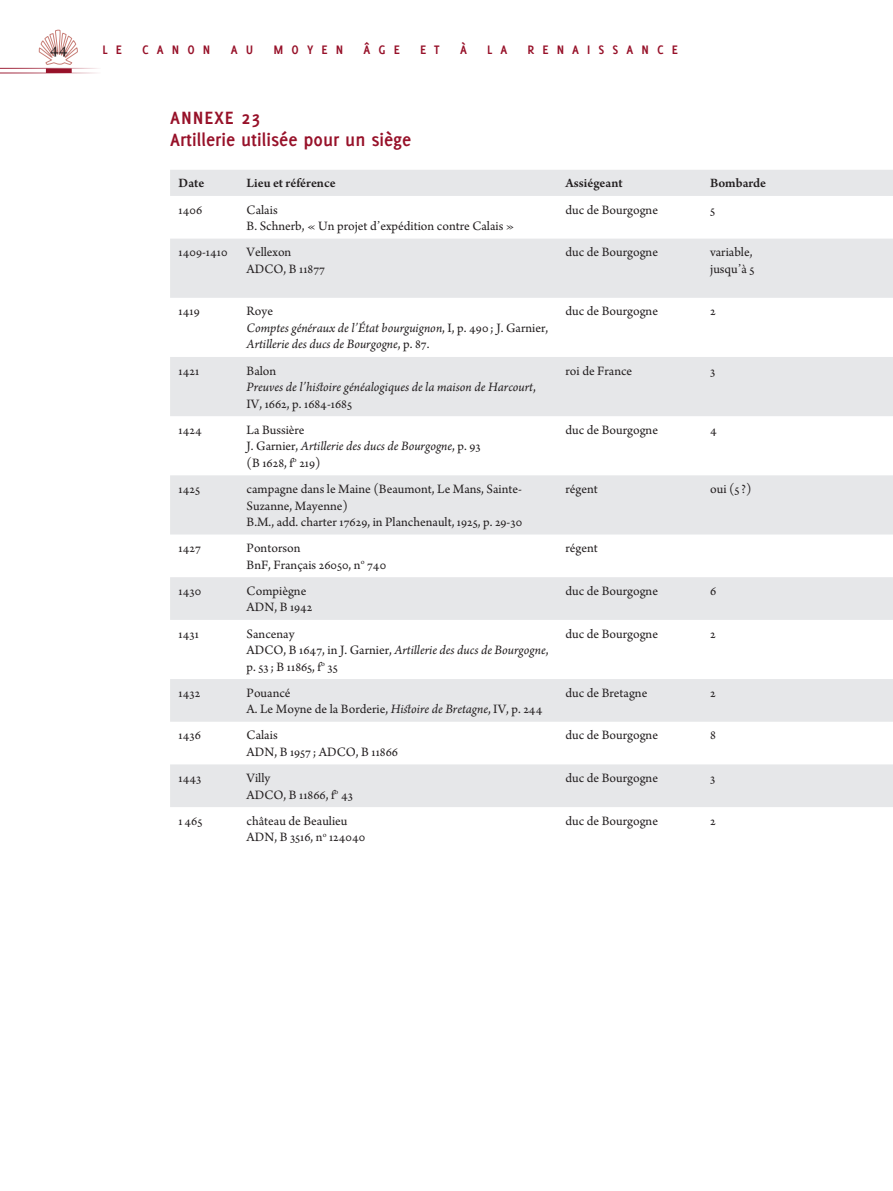
<style>
.page{position:relative;width:893px;height:1191px;background:#fff}
.page>*{position:absolute;margin:0;border:0;box-sizing:border-box;transform-origin:0 0}
.Titre_2Annexes_sous{font:700 19.5px "Delicious";color:#971129}
.Titre_1Annexes{font:700 19.5px "Delicious";letter-spacing:.05em;color:#971129}
.t1{font:18px "Arno Pro";color:#231f20}
.Tab_textes{font:13.5px/16.5px "Arno Pro";color:#231f20}
.Tab_textes-2{font:italic 13.5px/16.5px "Arno Pro";color:#231f20}
.Tab_textes_entete{font:600 13.5px "Arno Pro";color:#231f20}
.t2{font:700 13.5px "Delicious";letter-spacing:.6em;color:#971129}
.s1{font-style:normal}
.s2{font-style:italic}
</style>
<div class="page">
<svg style="left:39px;top:30px;width:39px;height:35px"></svg>
<svg style="left:170px;top:170px;width:723px;height:637px;fill:#e6e7e9"></svg>
<div style="left:46px;top:68px;width:26px;height:5px;background:#971129"></div>
<hr style="left:0;top:73px;width:101px;height:1px;background:#971129">
<hr style="left:0;top:68px;width:101px;height:1px;background:#971129">
<h2 class="t1" style="left:50px;top:39px;width:20px">44</h2>
<p class="t2" style="left:102px;top:42px;width:21px">L E</p>
<p class="t2" style="left:142px;top:42px;width:70px">CANON</p>
<p class="t2" style="left:231px;top:42px;width:24px">A U</p>
<p class="t2" style="left:273px;top:42px;width:71px">MOYEN</p>
<p class="t2" style="left:364px;top:42px;width:38px">ÂGE</p>
<p class="t2" style="left:420px;top:42px;width:21px">E T</p>
<p class="t2" style="left:460px;top:42px;width:8px">À</p>
<p class="t2" style="left:487px;top:42px;width:22px">L A</p>
<p class="t2" style="left:528px;top:42px;width:152px">RENAISSANCE</p>
<p class="Titre_1Annexes" style="left:170px;top:106px;width:92px">ANNEXE 23</p>
<p class="Titre_2Annexes_sous" style="left:170px;top:128px;width:243px">Artillerie utilisée pour un siège</p>
<p class="Tab_textes_entete" style="left:179px;top:176px;width:27px">Date</p>
<p class="Tab_textes_entete" style="left:247px;top:176px;width:91px">Lieu et référence</p>
<p class="Tab_textes_entete" style="left:566px;top:176px;width:59px">Assiégeant</p>
<p class="Tab_textes_entete" style="left:710px;top:176px;width:58px">Bombarde</p>
<p class="Tab_textes" style="left:179px;top:202px;width:25px">1406</p>
<p class="Tab_textes" style="left:247px;top:202px;width:33px">Calais</p>
<p class="Tab_textes" style="left:247px;top:218px;width:269px">B. Schnerb, « Un projet d’expédition contre Calais »</p>
<p class="Tab_textes" style="left:566px;top:202px;width:94px">duc de Bourgogne</p>
<p class="Tab_textes" style="left:710px;top:202px;width:6px">5</p>
<p class="Tab_textes" style="left:179px;top:245px;width:50px">1409-1410</p>
<p class="Tab_textes" style="left:247px;top:245px;width:46px">Vellexon</p>
<p class="Tab_textes" style="left:247px;top:261px;width:80px">ADCO, B 11877</p>
<p class="Tab_textes" style="left:566px;top:245px;width:94px">duc de Bourgogne</p>
<p class="Tab_textes" style="left:710px;top:245px;width:46px">variable, jusqu’à 5</p>
<p class="Tab_textes" style="left:179px;top:304px;width:23px">1419</p>
<p class="Tab_textes" style="left:247px;top:304px;width:28px">Roye</p>
<p class="Tab_textes-2" style="left:247px;top:320px;width:303px">Comptes généraux de l’État bourguignon<span class="s1">, I, p. 490 ; J. Garnier,<br></span>Artillerie des ducs de Bourgogne<span class="s1">, p. 87.</span></p>
<p class="Tab_textes" style="left:566px;top:304px;width:94px">duc de Bourgogne</p>
<p class="Tab_textes" style="left:710px;top:304px;width:7px">2</p>
<p class="Tab_textes" style="left:179px;top:363px;width:22px">1421</p>
<p class="Tab_textes" style="left:247px;top:363px;width:31px">Balon</p>
<p class="Tab_textes-2" style="left:247px;top:379px;width:291px">Preuves de l’histoire généalogiques de la maison de Harcourt<span class="s1">,<br>IV, 1662, p. 1684-1685</span></p>
<p class="Tab_textes" style="left:566px;top:363px;width:68px">roi de France</p>
<p class="Tab_textes" style="left:710px;top:363px;width:7px">3</p>
<p class="Tab_textes" style="left:179px;top:422px;width:25px">1424</p>
<p class="Tab_textes" style="left:247px;top:422px;width:60px">La Bussière</p>
<p class="Tab_textes-2" style="left:247px;top:439px;width:236px"><span class="s1">J. Garnier,</span> Artillerie des ducs de Bourgogne<span class="s1">, p. 93 (B 1628, f</span><sup>o</sup> <span class="s1">219)</span></p>
<p class="Tab_textes" style="left:566px;top:422px;width:94px">duc de Bourgogne</p>
<p class="Tab_textes" style="left:710px;top:422px;width:8px">4</p>
<p class="Tab_textes" style="left:179px;top:481px;width:23px">1425</p>
<p class="Tab_textes" style="left:247px;top:481px;width:277px">campagne dans le Maine (Beaumont, Le Mans, Sainte-<br>Suzanne, Mayenne)</p>
<p class="Tab_textes" style="left:247px;top:514px;width:277px">B.M., add. charter 17629, in Planchenault, 1925, p. 29-30</p>
<p class="Tab_textes" style="left:566px;top:481px;width:34px">régent</p>
<p class="Tab_textes" style="left:710px;top:481px;width:43px">oui (5?)</p>
<p class="Tab_textes" style="left:179px;top:540px;width:24px">1427</p>
<p class="Tab_textes" style="left:247px;top:540px;width:55px">Pontorson</p>
<p class="Tab_textes" style="left:247px;top:557px;width:141px">BnF, Français 26050, n<sup>o</sup> 740</p>
<p class="Tab_textes" style="left:566px;top:540px;width:34px">régent</p>
<p class="Tab_textes" style="left:179px;top:583px;width:24px">1430</p>
<p class="Tab_textes" style="left:247px;top:583px;width:61px">Compiègne</p>
<p class="Tab_textes" style="left:247px;top:600px;width:67px">ADN, B 1942</p>
<p class="Tab_textes" style="left:566px;top:583px;width:94px">duc de Bourgogne</p>
<p class="Tab_textes" style="left:710px;top:583px;width:8px">6</p>
<p class="Tab_textes" style="left:179px;top:626px;width:22px">1431</p>
<p class="Tab_textes" style="left:247px;top:626px;width:49px">Sancenay</p>
<p class="Tab_textes" style="left:247px;top:642px;width:303px">ADCO, B 1647, in J. Garnier, <span class="s2">Artillerie des ducs de Bourgogne</span>, p. 53; B 11865, f<sup>o</sup> 35</p>
<p class="Tab_textes" style="left:566px;top:626px;width:94px">duc de Bourgogne</p>
<p class="Tab_textes" style="left:710px;top:626px;width:7px">2</p>
<p class="Tab_textes" style="left:179px;top:685px;width:23px">1432</p>
<p class="Tab_textes" style="left:247px;top:685px;width:45px">Pouancé</p>
<p class="Tab_textes" style="left:247px;top:701px;width:297px">A. Le Moyne de la Borderie, <span class="s2">Histoire de Bretagne</span>, IV, p. 244</p>
<p class="Tab_textes" style="left:566px;top:685px;width:83px">duc de Bretagne</p>
<p class="Tab_textes" style="left:710px;top:685px;width:7px">2</p>
<p class="Tab_textes" style="left:179px;top:728px;width:24px">1436</p>
<p class="Tab_textes" style="left:247px;top:728px;width:33px">Calais</p>
<p class="Tab_textes" style="left:247px;top:744px;width:153px">ADN, B 1957 ; ADCO, B 11866</p>
<p class="Tab_textes" style="left:566px;top:728px;width:94px">duc de Bourgogne</p>
<p class="Tab_textes" style="left:710px;top:728px;width:7px">8</p>
<p class="Tab_textes" style="left:179px;top:770px;width:24px">1443</p>
<p class="Tab_textes" style="left:247px;top:770px;width:25px">Villy</p>
<p class="Tab_textes" style="left:247px;top:787px;width:108px">ADCO, B 11866, f<sup>o</sup> 43</p>
<p class="Tab_textes" style="left:566px;top:770px;width:94px">duc de Bourgogne</p>
<p class="Tab_textes" style="left:710px;top:770px;width:7px">3</p>
<p class="Tab_textes" style="left:179px;top:813px;width:25px">1 465</p>
<p class="Tab_textes" style="left:247px;top:813px;width:102px">château de Beaulieu</p>
<p class="Tab_textes" style="left:247px;top:829px;width:120px">ADN, B 3516, n<sup>o</sup> 124040</p>
<p class="Tab_textes" style="left:566px;top:813px;width:94px">duc de Bourgogne</p>
<p class="Tab_textes" style="left:710px;top:813px;width:7px">2</p>
</div>
